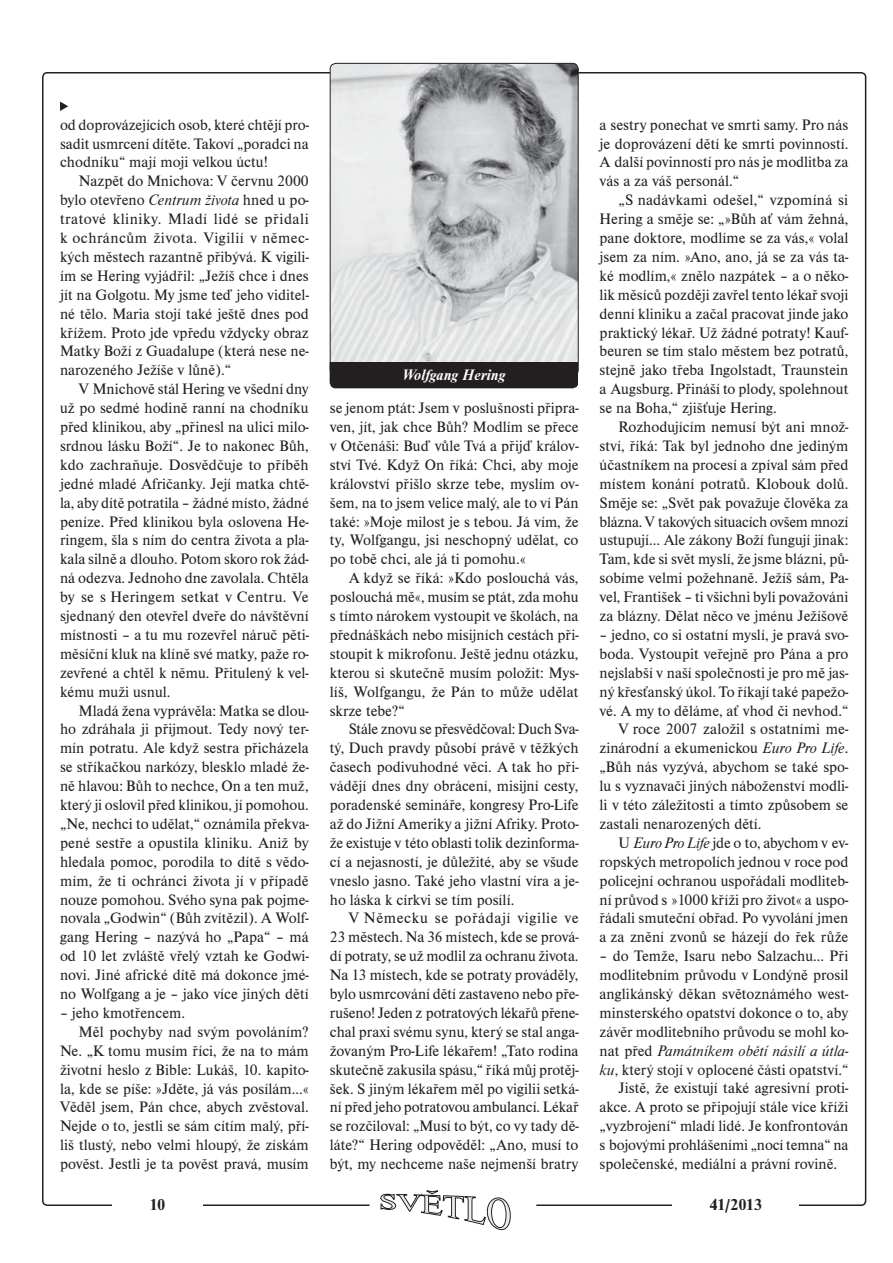
<style>
.page{position:relative;width:893px;height:1263px;background:#fff}
.page>*{position:absolute;margin:0;border:0;box-sizing:border-box;transform-origin:0 0}
.t1{font:700 16.5px "Nimbus Rom DEE";letter-spacing:-.04em;color:#231f20}
.t2{font:15.75px/18.9px "Nimbus Rom DEE";color:#231f20;text-align:justify}
.t3{font:italic 15.75px "Nimbus Rom DEE";color:#231f20}
.t4{font:italic 700 15.75px "Nimbus Rom DEE";color:#fff}
.s1{font-style:italic}
.s2{font-style:normal}
</style>
<div class="page">
<svg style="left:380px;top:1190px;width:131px;height:41px"></svg>
<img style="left:330px;top:63px;width:248px;height:299px">
<div style="left:330px;top:63px;width:248px;height:313px;border:1px solid #231f20;border-radius:6px"></div>
<div style="left:329px;top:362px;width:249px;height:26px;background:#231f20"></div>
<svg style="left:60px;top:102px;width:8px;height:9px"></svg>
<p class="t2" style="left:60px;top:116px;width:250px">od doprovázejících osob, které chtějí pro&shy;sadit usmrcení dítěte. Takoví „poradci na chodníku“ mají moji velkou úctu!</p>
<p class="t2" style="left:60px;top:173px;width:250px;text-indent:19px">Nazpět do Mnichova: V červnu 2000 bylo otevřeno <span class="s1">Centrum života</span> hned u po&shy;tratové kliniky. Mladí lidé se přidali k ochráncům života. Vigilií v němec&shy;kých městech razantně přibývá. K vigili&shy;ím se Hering vyjádřil: „Ježíš chce i dnes jít na Golgotu. My jsme teď jeho viditel&shy;né tělo. Maria stojí také ještě dnes pod křížem. Proto jde vpředu vždycky obraz Matky Boží z Guadalupe (která nese ne&shy;narozeného Ježíše v lůně).“</p>
<p class="t2" style="left:60px;top:381px;width:250px;text-indent:19px">V Mnichově stál Hering ve všední dny už po sedmé hodině ranní na chodníku před klinikou, aby „přinesl na ulici milo&shy;srdnou lásku Boží“. Je to nakonec Bůh, kdo zachraňuje. Dosvědčuje to příběh jedné mladé Afričanky. Její matka chtě&shy;la, aby dítě potratila – žádné místo, žádné peníze. Před klinikou byla oslovena He&shy;ringem, šla s ním do centra života a pla&shy;kala silně a dlouho. Potom skoro rok žád&shy;ná odezva. Jednoho dne zavolala. Chtěla by se s Heringem setkat v Centru. Ve sjednaný den otevřel dveře do návštěvní místnosti – a tu mu rozevřel náruč pěti&shy;měsíční kluk na klíně své matky, paže ro&shy;zevřené a chtěl k němu. Přitulený k vel&shy;kému muži usnul.</p>
<p class="t2" style="left:60px;top:702px;width:250px;text-indent:19px">Mladá žena vyprávěla: Matka se dlou&shy;ho zdráhala ji přijmout. Tedy nový ter&shy;mín potratu. Ale když sestra přicházela se stříkačkou narkózy, blesklo mladé že&shy;ně hlavou: Bůh to nechce, On a ten muž, který ji oslovil před klinikou, jí pomohou. „Ne, nechci to udělat,“ oznámila překva&shy;pené sestře a opustila kliniku. Aniž by hledala pomoc, porodila to dítě s vědo&shy;mím, že ti ochránci života jí v případě nouze pomohou. Svého syna pak pojme&shy;novala „Godwin“ (Bůh zvítězil). A Wolf&shy;gang Hering – nazývá ho „Papa“ – má od 10 let zvláště vřelý vztah ke Godwi&shy;novi. Jiné africké dítě má dokonce jmé&shy;no Wolf gang a je – jako více jiných dětí</p>
<p class="t2" style="left:60px;top:1005px;width:126px">– jeho kmotřencem.</p>
<p class="t2" style="left:79px;top:1023px;width:231px">Měl pochyby nad svým povoláním?</p>
<p class="t2" style="left:60px;top:1042px;width:250px">Ne. „K tomu musím říci, že na to mám</p>
<p class="t2" style="left:60px;top:1061px;width:250px">životní heslo z Bible: Lukáš, 10. kapito-</p>
<p class="t2" style="left:60px;top:1080px;width:250px">la, kde se píše: »Jděte, já vás posílám...«</p>
<p class="t2" style="left:60px;top:1099px;width:250px">Věděl jsem, Pán chce, abych zvěstoval.</p>
<p class="t2" style="left:60px;top:1118px;width:250px">Nejde o to, jestli se sám cítím malý, pří-</p>
<p class="t2" style="left:60px;top:1137px;width:250px">liš tlustý, nebo velmi hloupý, že získám</p>
<p class="t2" style="left:60px;top:1156px;width:250px">pověst. Jestli je ta pověst pravá, musím</p>
<p class="t4" style="left:402px;top:369px;width:104px">Wolfgang Hering</p>
<p class="t2" style="left:330px;top:400px;width:250px">se jenom ptát: Jsem v poslušnosti připra&shy;ven, jít, jak chce Bůh? Modlím se přece v Otčenáši: Buď vůle Tvá a přijď králov&shy;ství Tvé. Když On říká: Chci, aby moje království přišlo skrze tebe, myslím ov&shy;šem, na to jsem velice malý, ale to ví Pán také: »Moje milost je s tebou. Já vím, že ty, Wolfgangu, jsi neschopný udělat, co po tobě chci, ale já ti pomohu.«</p>
<p class="t2" style="left:330px;top:570px;width:250px;text-indent:19px">A když se říká: »Kdo poslouchá vás, poslouchá mě«, musím se ptát, zda mohu s tímto nárokem vystoupit ve školách, na přednáškách nebo misijních cestách při&shy;stoupit k mikrofonu. Ještě jednu otázku, kterou si skutečně musím položit: Mys&shy;líš, Wolfgangu, že Pán to může udělat skrze tebe?“</p>
<p class="t2" style="left:330px;top:721px;width:250px;text-indent:19px">Stále znovu se přesvědčoval: Duch Sva&shy;tý, Duch pravdy působí právě v těžkých časech podivuhodné věci. A tak ho při&shy;vádějí dnes dny obrácení, misijní cesty, poradenské semináře, kongresy Pro-Life až do Jižní Ameriky a jižní Afriky. Proto&shy;že existuje v této oblasti tolik dezinforma&shy;cí a nejasností, je důležité, aby se všude vneslo jasno. Také jeho vlastní víra a je&shy;ho láska k církvi se tím posílí.</p>
<p class="t2" style="left:330px;top:910px;width:250px;text-indent:19px">V Německu se pořádají vigilie ve 23 městech. Na 36 místech, kde se prová&shy;dí potraty, se už modlil za ochranu života.<br>Na 13 místech, kde se potraty prováděly, bylo usmrcování dětí zastaveno nebo pře&shy;rušeno! Jeden z potratových lékařů přene&shy;chal praxi svému synu, který se stal anga&shy;žovaným Pro-Life lékařem! „Tato rodina skutečně zakusila spásu,“ říká můj protěj&shy;šek. S jiným lékařem měl po vigilii setká&shy;ní před jeho potratovou ambulancí. Lékař se rozčiloval: „Musí to být, co vy tady dě&shy;láte?“ Hering odpověděl: „Ano, musí to být, my nechceme naše nejmenší bratry</p>
<p class="t2" style="left:599px;top:116px;width:250px">a sestry ponechat ve smrti samy. Pro nás je doprovázení dětí ke smrti povinností.<br>A další povinností pro nás je modlitba za vás a za váš personál.“</p>
<p class="t2" style="left:599px;top:192px;width:250px;text-indent:19px">„S nadávkami odešel,“ vzpomíná si Hering a směje se: „»Bůh ať vám žehná, pane doktore, modlíme se za vás,« volal jsem za ním. »Ano, ano, já se za vás ta&shy;ké modlím,« znělo nazpátek – a o něko&shy;lik měsíců později zavřel tento lékař svoji denní kliniku a začal pracovat jinde jako praktický lékař. Už žádné potraty! Kauf&shy;beuren se tím stalo městem bez potratů, stejně jako třeba Ingolstadt, Traunstein a Augsburg. Přináší to plody, spolehnout se na Boha,“ zjišťuje Hering.</p>
<p class="t2" style="left:599px;top:419px;width:250px;text-indent:19px">Rozhodujícím nemusí být ani množ&shy;ství, říká: Tak byl jednoho dne jediným účastníkem na procesí a zpíval sám před místem konání potratů. Klobouk dolů.<br>Směje se: „Svět pak považuje člověka za blázna. V takových situacích ovšem mnozí ustupují... Ale zákony Boží fungují jinak:<br>Tam, kde si svět myslí, že jsme blázni, pů&shy;sobíme velmi požehnaně. Ježíš sám, Pa&shy;vel, František – ti všichni byli považováni za blázny. Dělat něco ve jménu Ježíšově</p>
<p class="t2" style="left:599px;top:627px;width:250px">– jedno, co si ostatní myslí, je pravá svo-</p>
<p class="t2" style="left:599px;top:645px;width:250px">boda. Vystoupit veřejně pro Pána a pro</p>
<p class="t2" style="left:599px;top:664px;width:250px">nejslabší v naší společnosti je pro mě jas-</p>
<p class="t2" style="left:599px;top:683px;width:250px">ný křesťanský úkol. To říkají také papežo-</p>
<p class="t2" style="left:599px;top:702px;width:250px">vé. A my to děláme, ať vhod či nevhod.“</p>
<p class="t2" style="left:618px;top:721px;width:231px">V roce 2007 založil s ostatními me-</p>
<p class="t2" style="left:599px;top:740px;width:250px">zinárodní a ekumenickou <span class="s1">Euro Pro Life</span>.</p>
<p class="t2" style="left:599px;top:759px;width:250px">„Bůh nás vyzývá, abychom se také spo-</p>
<p class="t2" style="left:599px;top:778px;width:250px">lu s vyznavači jiných náboženství modli-</p>
<p class="t2" style="left:599px;top:797px;width:250px">li v této záležitosti a tímto způsobem se</p>
<p class="t2" style="left:599px;top:816px;width:163px">zastali nenarozených dětí.</p>
<p class="t2" style="left:618px;top:834px;width:231px">U <span class="s1">Euro Pro Life</span> jde o to, abychom v ev-</p>
<p class="t2" style="left:599px;top:853px;width:250px">ropských metropolích jednou v roce pod</p>
<p class="t2" style="left:599px;top:872px;width:250px">policejní ochranou uspořádali modliteb-</p>
<p class="t2" style="left:599px;top:891px;width:250px">ní průvod s »1000 kříži pro život« a uspo-</p>
<p class="t2" style="left:599px;top:910px;width:250px">řádali smuteční obřad. Po vyvolání jmen</p>
<p class="t2" style="left:599px;top:929px;width:250px">a za znění zvonů se házejí do řek růže</p>
<p class="t2" style="left:599px;top:948px;width:250px">– do Temže, Isaru nebo Salzachu... Při</p>
<p class="t2" style="left:599px;top:967px;width:250px">modlitebním průvodu v Londýně prosil</p>
<p class="t2" style="left:599px;top:986px;width:250px">anglikánský děkan světoznámého west-</p>
<p class="t2" style="left:599px;top:1005px;width:250px">minsterského opatství dokonce o to, aby</p>
<p class="t2" style="left:599px;top:1023px;width:250px">závěr modlitebního průvodu se mohl ko-</p>
<p class="t3" style="left:599px;top:1044px;width:250px"><span class="s2">nat před</span> Památníkem obětí násilí a útla-</p>
<p class="t2" style="left:599px;top:1061px;width:250px"><span class="s1">ku</span>, který stojí v oplocené části opatství.“</p>
<p class="t2" style="left:618px;top:1080px;width:231px">Jistě, že existují také agresivní proti-</p>
<p class="t2" style="left:599px;top:1099px;width:250px">akce. A proto se připojují stále více kříži</p>
<p class="t2" style="left:599px;top:1118px;width:250px">„vyzbrojení“ mladí lidé. Je konfrontován</p>
<p class="t2" style="left:599px;top:1137px;width:250px">s bojovými prohlášeními „nocí temna“ na</p>
<p class="t2" style="left:599px;top:1156px;width:239px">společenské, mediální a právní rovině.</p>
<p class="t1" style="left:150px;top:1198px;width:17px">10</p>
<p class="t1" style="left:709px;top:1198px;width:54px">41/2013</p>
</div>
